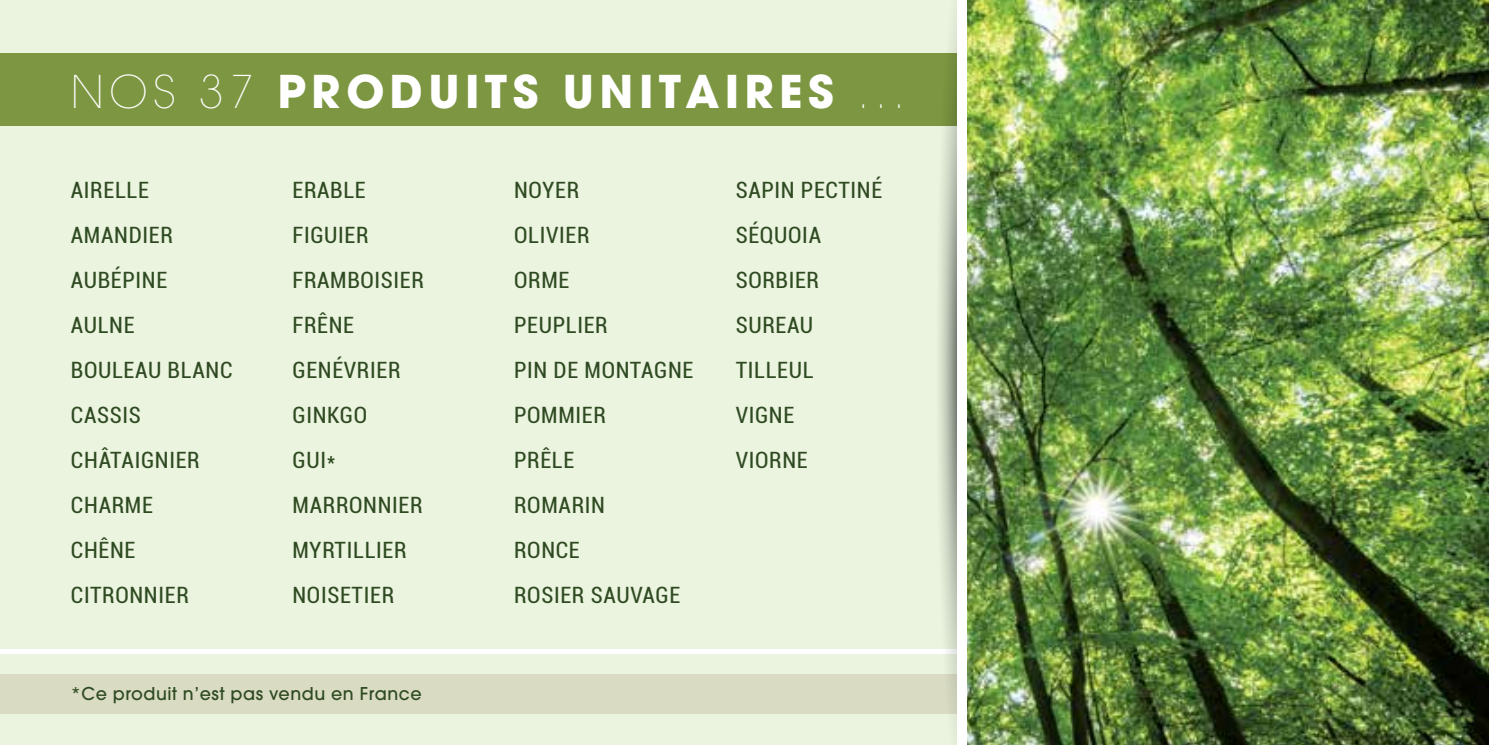
<style>
.page{position:relative;width:1489px;height:745px;background:#fff}
.page>*{position:absolute;margin:0;border:0;box-sizing:border-box;transform-origin:0 0}
.t1{font:700 44.75px "Avant Garde";letter-spacing:.12em;color:#fff}
.t2{font:condensed 22.5px/45px "Roboto";letter-spacing:.03em;color:#2f4a22}
.t3{font:500 17.5px "Avant Garde";letter-spacing:.03em;color:#2f4a22}
.s1{font-weight:200}
</style>
<div class="page">
<div style="left:0;top:0;width:960px;height:744px;background:#ebf4de"></div>
<div style="left:0;top:53px;width:957px;height:72px;background:#7c9641"></div>
<div style="left:0;top:673px;width:1488px;height:40px;background:#d9dcc3"></div>
<hr style="left:0;top:649px;width:957px;height:4px;background:#fff">
<svg style="left:934px;top:19px;width:23px;height:708px"></svg>
<img style="left:967px;top:0;width:521px;height:744px">
<div style="left:957px;top:0;width:10px;height:744px;background:#fff"></div>
<h1 class="t1" style="left:71px;top:62px;width:835px"><span class="s1">NOS 37</span> PRODUITS UNITAIRES <span class="s1">...</span></h1>
<p class="t2" style="left:71px;top:166px;width:163px">AIRELLE<br>AMANDIER<br>AUBÉPINE<br>AULNE<br>BOULEAU BLANC<br>CASSIS<br>CHÂTAIGNIER<br>CHARME<br>CHÊNE<br>CITRONNIER</p>
<p class="t2" style="left:292px;top:166px;width:133px">ERABLE<br>FIGUIER<br>FRAMBOISIER<br>FRÊNE<br>GENÉVRIER<br>GINKGO<br>GUI*<br>MARRONNIER<br>MYRTILLIER<br>NOISETIER</p>
<p class="t2" style="left:514px;top:166px;width:181px">NOYER<br>OLIVIER<br>ORME<br>PEUPLIER<br>PIN DE MONTAGNE<br>POMMIER<br>PRÊLE<br>ROMARIN<br>RONCE<br>ROSIER SAUVAGE</p>
<p class="t2" style="left:735px;top:166px;width:148px">SAPIN PECTINÉ<br>SÉQUOIA<br>SORBIER<br>SUREAU<br>TILLEUL<br>VIGNE<br>VIORNE</p>
<p class="t3" style="left:71px;top:682px;width:352px">*Ce produit n’est pas vendu en France</p>
</div>
